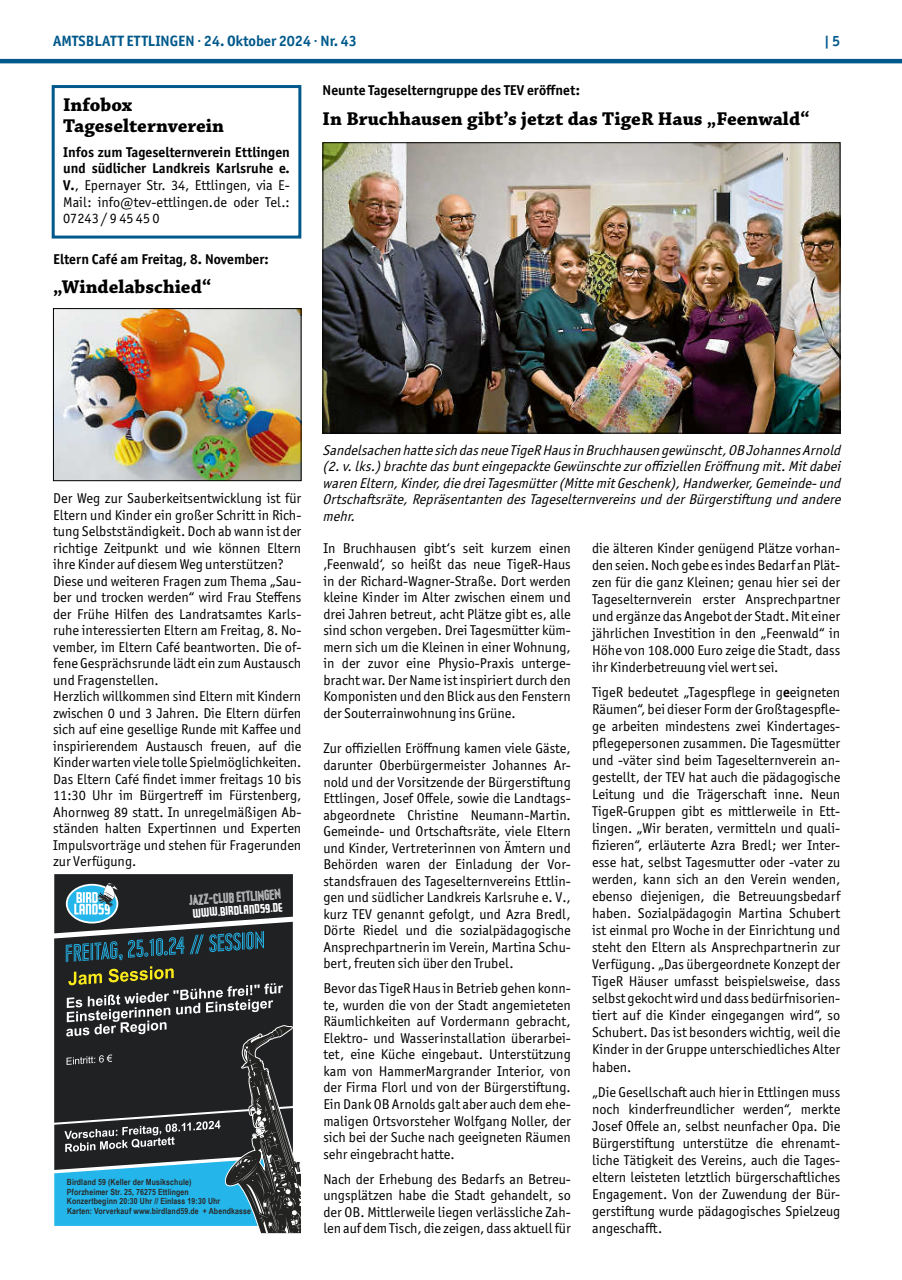
<style>
.page{position:relative;width:902px;height:1280px;background:#fff}
.page>*{position:absolute;margin:0;border:0;box-sizing:border-box;transform-origin:0 0}
.t1{font:700 19.5px/21px "Chaparral Pro";color:#000}
.t2{font:700 15px "Officina Sans ITC Pro";color:#01598b}
.t3{font:14.25px/16.5px "Officina Sans ITC Pro";color:#000;text-align:justify}
.t4{font:italic 14.25px/16.5px "Officina Sans ITC Pro";letter-spacing:-.02em;color:#000;text-align:justify}
.t5{font:700 14.25px "Officina Sans ITC Pro";color:#000}
.t6{font:14.1px "Market Street Neon";color:#fff}
.t7{font:12.75px "Golden G Goth OT";color:#fff}
.t8{font:700 8.55px/9.9px "Arial Narrow";letter-spacing:.015em;color:#292929}
.s1{font-weight:700}
</style>
<div class="page">
<hr style="left:0;top:59px;width:901px;height:4px;background:#01598b">
<svg style="left:54px;top:874px;width:247px;height:360px;background:#40565e"></svg>
<div style="left:52px;top:85px;width:249px;height:154px;border:3px solid #01598b"></div>
<img style="left:55px;top:310px;width:244px;height:169px">
<div style="left:53px;top:308px;width:248px;height:173px;border:1px solid #000"></div>
<img style="left:324px;top:144px;width:514px;height:287px">
<div style="left:322px;top:142px;width:518px;height:291px;border:1px solid #000"></div>
<p class="t2" style="left:53px;top:31px;width:305px">AMTSBLATT ETTLINGEN · 24. Oktober 2024 · Nr. 43</p>
<p class="t2" style="left:824px;top:31px;width:18px">| 5</p>
<h1 class="t1" style="left:63px;top:95px;width:162px">Infobox<br>Tageselternverein</h1>
<p class="t3" style="left:63px;top:144px;width:228px"><span class="s1">Infos zum Tageselternverein Ettlingen und südlicher Landkreis Karlsruhe e.<br>V.</span>, Epernayer Str. 34, Ettlingen, via E-Mail: info@tev-ettlingen.de oder Tel.:<br>07243 / 9 45 45 0</p>
<p class="t5" style="left:53px;top:250px;width:217px">Eltern Café am Freitag, 8. November:</p>
<h1 class="t1" style="left:53px;top:277px;width:159px">„Windelabschied“</h1>
<p class="t5" style="left:322px;top:82px;width:259px">Neunte Tageselterngruppe des TEV eröffnet:</p>
<h1 class="t1" style="left:322px;top:109px;width:488px">In Bruchhausen gibt’s jetzt das TigeR Haus „Feenwald“</h1>
<p class="t3" style="left:53px;top:490px;width:250px;text-align:left">Der Weg zur Sauberkeitsentwicklung ist für Eltern und Kinder ein großer Schritt in Rich&shy;tung Selbstständigkeit. Doch ab wann ist der richtige Zeitpunkt und wie können Eltern ihre Kinder auf diesem Weg unterstützen?<br>Diese und weiteren Fragen zum Thema „Sau&shy;ber und trocken werden“ wird Frau Steffens der Frühe Hilfen des Landratsamtes Karls&shy;ruhe interessierten Eltern am Freitag, 8. No&shy;vember, im Eltern Café beantworten. Die of&shy;fene Gesprächsrunde lädt ein zum Austausch und Fragenstellen.<br>Herzlich willkommen sind Eltern mit Kindern zwischen 0 und 3 Jahren. Die Eltern dürfen sich auf eine gesellige Runde mit Kaffee und inspirierendem Austausch freuen, auf die Kinder warten viele tolle Spielmöglichkeiten.<br>Das Eltern Café findet immer freitags 10 bis 11:30 Uhr im Bürgertreff im Fürstenberg, Ahornweg 89 statt. In unregelmäßigen Ab&shy;ständen halten Expertinnen und Experten Impulsvorträge und stehen für Fragerunden zur Verfügung.</p>
<p class="t6" style="left:188px;top:891px;width:94px;rotate:-4deg">JAZZ-CLUBETTLINGEN</p>
<p class="t7" style="left:192px;top:907px;width:91px;rotate:-4deg">WWW.BIRDLAND59.DE</p>
<p class="t8" style="left:67px;top:1176px;width:186px">Birdland 59 (Keller der Musikschule)<br>Pforzheimer Str. 25, 76275 Ettlingen<br>Konzertbeginn 20:30 Uhr // Einlass 19:30 Uhr<br>Karten: Vorverkauf www.birdland59.de + Abendkasse</p>
<p class="t4" style="left:322px;top:442px;width:523px">Sandelsachen hattesich dasneueTigeR Hausin Bruchhausen gewünscht,OB JohannesArnold (2.v.lks.)brachtedasbunteingepackteGewünschtezuroffiziellen Eröffnungmit.Mitdabei waren Eltern,Kinder,diedreiTagesmütter(MittemitGeschenk),Handwerker,Gemeinde-und Ortschaftsräte,Repräsentanten desTageselternvereinsundderBürgerstiftungundandere mehr.</p>
<p class="t3" style="left:323px;top:539px;width:249px">In Bruchhausen gibt‘s seit kurzem einen ‚Feenwald‘, so heißt das neue TigeR-Haus in der Richard-Wagner-Straße. Dort werden kleine Kinder im Alter zwischen einem und drei Jahren betreut, acht Plätze gibt es, alle sind schon vergeben. Drei Tagesmütter küm&shy;mern sich um die Kleinen in einer Wohnung, in der zuvor eine Physio-Praxis unterge&shy;bracht war. Der Name ist inspiriert durch den Komponisten und den Blick aus den Fenstern der Souterrainwohnung ins Grüne.</p>
<p class="t3" style="left:323px;top:740px;width:249px">Zur offiziellen Eröffnung kamen viele Gäste, darunter Oberbürgermeister Johannes Ar&shy;nold und der Vorsitzende der Bürgerstiftung Ettlingen, Josef Offele, sowie die Landtags&shy;abgeordnete Christine Neumann-Martin.<br>Gemeinde- und Ortschaftsräte, viele Eltern und Kinder, Vertreterinnen von Ämtern und Behörden waren der Einladung der Vor&shy;standsfrauen des Tageselternvereins Ettlin&shy;gen und südlicher Landkreis Karlsruhe e. V., kurz TEV genannt gefolgt, und Azra Bredl, Dörte Riedel und die sozialpädagogische Ansprechpartnerin im Verein, Martina Schu&shy;bert, freuten sich über den Trubel.</p>
<p class="t3" style="left:323px;top:980px;width:249px">Bevor das TigeR Haus in Betrieb gehen konn&shy;te, wurden die von der Stadt angemieteten Räumlichkeiten auf Vordermann gebracht, Elektro- und Wasserinstallation überarbei&shy;tet, eine Küche eingebaut. Unterstützung kam von HammerMargrander Interior, von der Firma Florl und von der Bürgerstiftung.<br>Ein Dank OB Arnolds galt aber auch dem ehe&shy;maligen Ortsvorsteher Wolfgang Noller, der sich bei der Suche nach geeigneten Räumen sehr eingebracht hatte.</p>
<p class="t3" style="left:323px;top:1170px;width:249px">Nach der Erhebung des Bedarfs an Betreu&shy;ungsplätzen habe die Stadt gehandelt, so der OB. Mittlerweile liegen verlässliche Zah&shy;len auf dem Tisch, die zeigen, dass aktuell für</p>
<p class="t3" style="left:592px;top:539px;width:250px;line-height:17px">die älteren Kinder genügend Plätze vorhan&shy;den seien. Noch gebe es indes Bedarf an Plät&shy;zen für die ganz Kleinen; genau hier sei der Tageselternverein erster Ansprechpartner und ergänze das Angebot der Stadt. Mit einer jährlichen Investition in den „Feenwald“ in Höhe von 108.000 Euro zeige die Stadt, dass ihr Kinderbetreuung viel wert sei.</p>
<p class="t3" style="left:592px;top:684px;width:250px;line-height:17px">TigeR bedeutet „Tagespflege in g<span class="s1">e</span>eigneten Räumen“, bei dieser Form der Großtagespfle&shy;ge arbeiten mindestens zwei Kindertages&shy;pflegepersonen zusammen. Die Tagesmütter und -väter sind beim Tageselternverein an&shy;gestellt, der TEV hat auch die pädagogische Leitung und die Trägerschaft inne. Neun TigeR-Gruppen gibt es mittlerweile in Ett&shy;lingen. „Wir beraten, vermitteln und quali&shy;fizieren“, erläuterte Azra Bredl; wer Inter&shy;esse hat, selbst Tagesmutter oder -vater zu werden, kann sich an den Verein wenden, ebenso diejenigen, die Betreuungsbedarf haben. Sozialpädagogin Martina Schubert ist einmal pro Woche in der Einrichtung und steht den Eltern als Ansprechpartnerin zur Verfügung. „Das übergeordnete Konzept der TigeR Häuser umfasst beispielsweise, dass selbst gekocht wird und dass bedürfnisorien&shy;tiert auf die Kinder eingegangen wird“, so Schubert. Das ist besonders wichtig, weil die Kinder in der Gruppe unterschiedliches Alter haben.</p>
<p class="t3" style="left:592px;top:1084px;width:250px;line-height:17px">„Die Gesellschaft auch hier in Ettlingen muss noch kinderfreundlicher werden“, merkte Josef Offele an, selbst neunfacher Opa. Die Bürgerstiftung unterstütze die ehrenamt&shy;liche Tätigkeit des Vereins, auch die Tages&shy;eltern leisteten letztlich bürgerschaftliches Engagement. Von der Zuwendung der Bür&shy;gerstiftung wurde pädagogisches Spielzeug angeschafft.</p>
</div>
